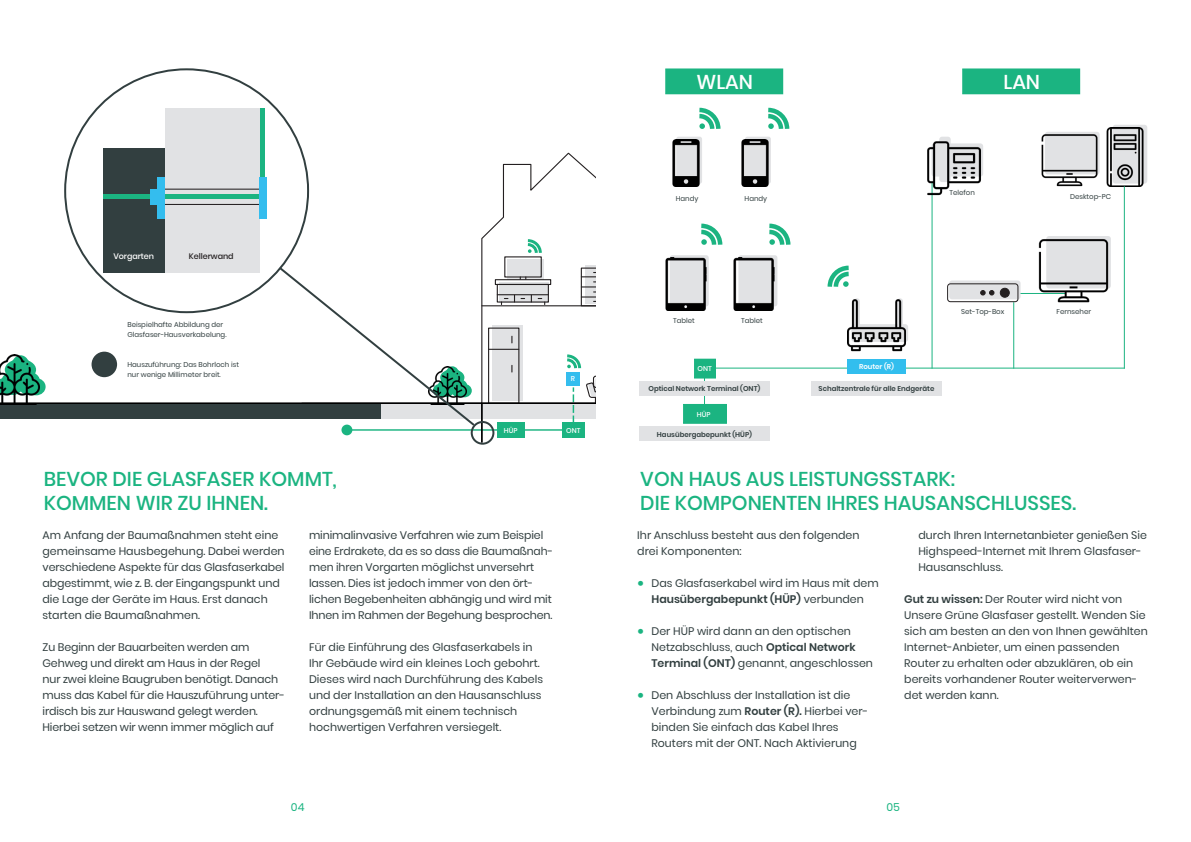
<style>
.page{position:relative;width:1191px;height:842px;background:#fff}
.page>*{position:absolute;margin:0;border:0;box-sizing:border-box;transform-origin:0 0}
.t1{font:500 20px/24px "Poppins";color:#1bb481}
.t2{font:500 20px "Poppins";color:#fff}
.t3{font:11px/16px "Poppins";color:#323f40}
.t4{font:11px "Poppins";color:#1bb481}
.t5{font:500 8px "Poppins";color:#231f20}
.t6{font:500 8px "Poppins";letter-spacing:-.005em;color:#fff}
.t7{font:7px/10px "Poppins";color:#323f40}
.t8{font:600 7px "Poppins";color:#323f40}
.t9{font:500 7px "Poppins";color:#fff}
.t10{font:600 7px "Poppins";color:#fff}
.s1{font-size:20px;color:#1bb481}
.s2{font-weight:600}
</style>
<div class="page">
<div style="left:92px;top:352px;width:25px;height:25px;background:#323f40;border-radius:50%"></div>
<div style="left:0;top:403px;width:381px;height:15px;background:#323f40"></div>
<div style="left:381px;top:403px;width:214px;height:16px;background:#e1e2e4"></div>
<svg style="left:477px;top:152px;width:118px;height:251px"></svg>
<div style="left:341px;top:425px;width:11px;height:10px;background:#1bb481;border-radius:50%"></div>
<hr style="left:344px;top:429px;width:224px;height:2px;background:#1bb481">
<div style="left:497px;top:423px;width:27px;height:15px;background:#1bb481"></div>
<hr style="left:482px;top:305px;width:113px;height:1px;background:#231f20">
<div style="left:492px;top:325px;width:30px;height:75px;background:#e1e2e4"></div>
<hr style="left:488px;top:349px;width:31px;height:1px;background:#231f20">
<div style="left:488px;top:328px;width:31px;height:76px;border:1px solid #231f20"></div>
<svg style="left:507px;top:260px;width:37px;height:20px"></svg>
<div style="left:499px;top:282px;width:49px;height:20px;background:#e1e2e4"></div>
<div style="left:495px;top:279px;width:56px;height:6px;border:1px solid #231f20"></div>
<div style="left:497px;top:284px;width:52px;height:19px;border:1px solid #231f20"></div>
<hr style="left:497px;top:294px;width:51px;height:1px;background:#231f20">
<svg style="left:501px;top:298px;width:7px;height:7px"></svg>
<svg style="left:538px;top:298px;width:7px;height:7px"></svg>
<svg style="left:586px;top:265px;width:9px;height:3px"></svg>
<svg style="left:581px;top:268px;width:14px;height:38px"></svg>
<svg style="left:564px;top:353px;width:32px;height:77px"></svg>
<svg style="left:525px;top:238px;width:18px;height:18px"></svg>
<hr style="left:0;top:403px;width:595px;height:1px;background:#000">
<hr style="left:481px;top:403px;width:1px;height:40px;background:#000">
<svg style="left:27px;top:378px;width:19px;height:17px"></svg>
<img style="left:0;top:355px;width:39px;height:48px">
<div style="left:562px;top:423px;width:22px;height:15px;background:#1bb481"></div>
<div style="left:165px;top:108px;width:95px;height:165px;background:#e1e2e4"></div>
<div style="left:103px;top:148px;width:61px;height:125px;background:#323f40"></div>
<div style="left:163px;top:189px;width:98px;height:16px;border:1px solid #231f20"></div>
<div style="left:103px;top:194px;width:156px;height:5px;background:#1bb481"></div>
<div style="left:157px;top:177px;width:8px;height:42px;background:#34bdee"></div>
<div style="left:150px;top:189px;width:7px;height:15px;background:#34bdee"></div>
<div style="left:666px;top:69px;width:116px;height:25px;background:#1bb481"></div>
<div style="left:665px;top:68px;width:118px;height:26px;border:1px solid #1bb481"></div>
<div style="left:962px;top:69px;width:117px;height:25px;background:#1bb481"></div>
<div style="left:962px;top:68px;width:118px;height:26px;border:1px solid #1bb481"></div>
<hr style="left:1013px;top:302px;width:1px;height:67px;background:#1bb481">
<hr style="left:931px;top:182px;width:1px;height:187px;background:#1bb481">
<hr style="left:1017px;top:293px;width:48px;height:1px;background:#1bb481">
<hr style="left:704px;top:371px;width:1px;height:39px;background:#1bb481">
<div style="left:639px;top:382px;width:131px;height:14px;background:#e1e2e4"></div>
<div style="left:811px;top:382px;width:131px;height:14px;background:#e1e2e4"></div>
<div style="left:639px;top:426px;width:131px;height:15px;background:#e1e2e4"></div>
<div style="left:851px;top:324px;width:57px;height:18px;background:#e1e2e4;border-radius:3px"></div>
<img style="left:847px;top:298px;width:59px;height:54px">
<div style="left:670px;top:255px;width:38px;height:51px;background:#e1e2e4;border-radius:3px"></div>
<svg style="left:701px;top:223px;width:22px;height:22px"></svg>
<img style="left:665px;top:257px;width:44px;height:53px">
<div style="left:738px;top:255px;width:39px;height:51px;background:#e1e2e4;border-radius:3px"></div>
<svg style="left:769px;top:223px;width:22px;height:22px"></svg>
<img style="left:733px;top:257px;width:45px;height:53px">
<svg style="left:1112px;top:125px;width:35px;height:59px"></svg>
<img style="left:1099px;top:128px;width:48px;height:58px">
<img style="left:1041px;top:132px;width:58px;height:55px">
<div style="left:1046px;top:236px;width:65px;height:52px;background:#e1e2e4;border-radius:3px"></div>
<img style="left:1038px;top:236px;width:71px;height:67px">
<div style="left:939px;top:137px;width:11px;height:45px;background:#e1e2e4;border-radius:3px"></div>
<img style="left:927px;top:138px;width:56px;height:59px">
<div style="left:949px;top:280px;width:71px;height:19px;background:#e1e2e4;border-radius:3px"></div>
<div style="left:947px;top:283px;width:71px;height:19px;border:1px solid #231f20;border-radius:3px"></div>
<div style="left:1000px;top:288px;width:9px;height:9px;background:#231f20;border-radius:50%"></div>
<div style="left:999px;top:288px;width:10px;height:10px;border:1px solid #231f20;border-radius:50%"></div>
<svg style="left:980px;top:290px;width:14px;height:5px"></svg>
<svg style="left:827px;top:265px;width:22px;height:22px"></svg>
<div style="left:676px;top:137px;width:26px;height:47px;background:#e1e2e4;border-radius:2px"></div>
<img style="left:672px;top:139px;width:29px;height:47px">
<svg style="left:699px;top:107px;width:22px;height:22px"></svg>
<div style="left:745px;top:137px;width:26px;height:47px;background:#e1e2e4;border-radius:2px"></div>
<img style="left:741px;top:139px;width:30px;height:47px">
<svg style="left:768px;top:107px;width:22px;height:22px"></svg>
<div style="left:683px;top:404px;width:43px;height:19px;background:#1bb481"></div>
<div style="left:683px;top:404px;width:44px;height:20px;border:1px solid #1bb481"></div>
<div style="left:694px;top:359px;width:21px;height:19px;background:#1bb481"></div>
<div style="left:694px;top:359px;width:22px;height:19px;border:1px solid #1bb481"></div>
<hr style="left:716px;top:368px;width:408px;height:1px;background:#1bb481">
<hr style="left:1123px;top:186px;width:1px;height:183px;background:#1bb481">
<div style="left:847px;top:360px;width:59px;height:14px;background:#32beee"></div>
<div style="left:471px;top:421px;width:23px;height:24px;border:2px solid #323f40;border-radius:50%"></div>
<svg style="left:196px;top:81px;width:281px;height:347px"></svg>
<h1 class="t2" style="left:696px;top:74px;width:58px">WLAN</h1>
<h1 class="t2" style="left:1003px;top:74px;width:38px">LAN</h1>
<p class="t7" style="left:675px;top:193px;width:24px">Handy</p>
<p class="t7" style="left:744px;top:193px;width:24px">Handy</p>
<p class="t7" style="left:949px;top:188px;width:27px">Telefon</p>
<p class="t6" style="left:113px;top:253px;width:42px">Vorgarten</p>
<p class="t5" style="left:189px;top:253px;width:46px">Kellerwand</p>
<p class="t7" style="left:673px;top:316px;width:23px">Tablet</p>
<p class="t7" style="left:741px;top:316px;width:23px">Tablet</p>
<p class="t7" style="left:127px;top:319px;width:101px">Beispielhafte Abbildung der<br>Glasfaser-Hausverkabelung.</p>
<p class="t7" style="left:127px;top:359px;width:113px">Hauszuführung: Das Bohrloch ist nur wenige Millimeter breit.</p>
<p class="t10" style="left:859px;top:362px;width:36px">Router (R)</p>
<p class="t9" style="left:697px;top:366px;width:16px">ONT</p>
<p class="t9" style="left:571px;top:376px;width:6px">R</p>
<p class="t8" style="left:648px;top:384px;width:113px">Optical Network Terminal (ONT)</p>
<p class="t8" style="left:818px;top:384px;width:117px">Schaltzentrale für alle Endgeräte</p>
<p class="t9" style="left:504px;top:428px;width:15px">HÜP</p>
<p class="t9" style="left:566px;top:427px;width:16px">ONT</p>
<p class="t9" style="left:697px;top:411px;width:15px">HÜP</p>
<p class="t8" style="left:657px;top:430px;width:97px">Hausübergabepunkt (HÜP)</p>
<p class="t7" style="left:961px;top:306px;width:44px">Set-Top-Box</p>
<p class="t7" style="left:1070px;top:191px;width:43px">Desktop-PC</p>
<p class="t7" style="left:1056px;top:306px;width:36px">Fernseher</p>
<h1 class="t1" style="left:44px;top:469px;width:294px">BEVOR DIE GLASFASER KOMMT,<br>KOMMEN WIR ZU IHNEN.</h1>
<h1 class="t1" style="left:640px;top:469px;width:437px">VON HAUS AUS LEISTUNGSSTARK:<br>DIE KOMPONENTEN IHRES HAUSANSCHLUSSES.</h1>
<p class="t3" style="left:43px;top:527px;width:244px">Am Anfang der Baumaßnahmen steht eine gemeinsame Hausbegehung. Dabei werden verschiedene Aspekte für das Glasfaserkabel abgestimmt, wie z. B. der Eingangspunkt und die Lage der Geräte im Haus. Erst danach starten die Baumaßnahmen.</p>
<p class="t3" style="left:43px;top:639px;width:244px">Zu Beginn der Bauarbeiten werden am Gehweg und direkt am Haus in der Regel<br>nur zwei kleine Baugruben benötigt. Danach muss das Kabel für die Hauszuführung unter&shy;irdisch bis zur Hauswand gelegt werden.<br>Hierbei setzen wir wenn immer möglich auf</p>
<p class="t3" style="left:309px;top:527px;width:245px">minimalinvasive Verfahren wie zum Beispiel eine Erdrakete, da es so dass die Baumaßnah&shy;men ihren Vorgarten möglichst unversehrt lassen. Dies ist jedoch immer von den ört&shy;lichen Begebenheiten abhängig und wird mit Ihnen im Rahmen der Begehung besprochen.</p>
<p class="t3" style="left:309px;top:639px;width:235px">Für die Einführung des Glasfaserkabels in Ihr Gebäude wird ein kleines Loch gebohrt.<br>Dieses wird nach Durchführung des Kabels und der Installation an den Hausanschluss ordnungsgemäß mit einem technisch hochwertigen Verfahren versiegelt.</p>
<p class="t3" style="left:637px;top:527px;width:224px">Ihr Anschluss besteht aus den folgenden drei Komponenten:</p>
<p class="t3" style="left:637px;top:575px;width:243px;text-align:center"><span class="s1">•</span> Das Glasfaserkabel wird im Haus mit dem<br><span class="s2">Hausübergabepunkt (HÜP)</span> verbunden</p>
<p class="t3" style="left:651px;top:623px;width:223px;text-indent:-14px"><span class="s1">•</span> Der HÜP wird dann an den optischen<br>Netzabschluss, auch <span class="s2">Optical Network<br>Terminal (ONT)</span> genannt, angeschlossen</p>
<p class="t3" style="left:651px;top:687px;width:218px;text-indent:-14px"><span class="s1">•</span> Den Abschluss der Installation ist die Verbindung zum <span class="s2">Router (R).</span> Hierbei ver&shy;binden Sie einfach das Kabel Ihres Routers mit der ONT. Nach Aktivierung</p>
<p class="t3" style="left:918px;top:527px;width:230px">durch Ihren Internetanbieter genießen Sie<br>Highspeed-Internet mit Ihrem Glasfaser-<br>Hausanschluss.</p>
<p class="t3" style="left:904px;top:591px;width:245px"><span class="s2">Gut zu wissen:</span> Der Router wird nicht von Unsere Grüne Glasfaser gestellt. Wenden Sie sich am besten an den von Ihnen gewählten Internet-Anbieter, um einen passenden Router zu erhalten oder abzuklären, ob ein bereits vorhandener Router weiterverwen&shy;det werden kann.</p>
<p class="t4" style="left:291px;top:800px;width:15px">04</p>
<p class="t4" style="left:886px;top:800px;width:15px">05</p>
</div>
